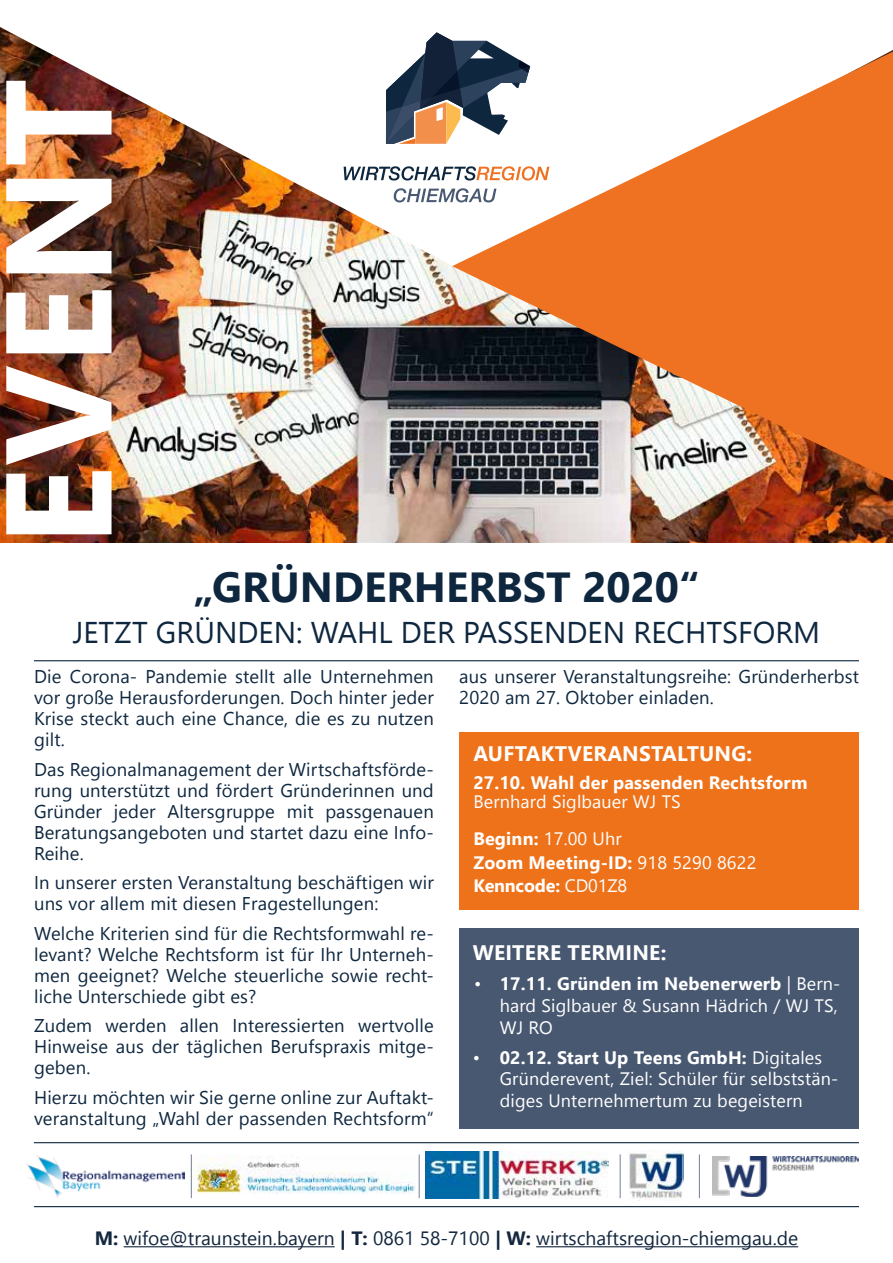
<style>
.page{position:relative;width:893px;height:1263px;background:#fff}
.page>*{position:absolute;margin:0;border:0;box-sizing:border-box;transform-origin:0 0}
.t1{font:700 150.3px "Leelawadee UI";color:#fff}
.t2{font:700 42px "Leelawadee UI";color:#0e273f}
.t3{font:30px "Leelawadee UI";color:#0e273f}
.t4{font:700 21px "Leelawadee UI";letter-spacing:.01em;color:#fff}
.t5{font:19.2px "Leelawadee UI";color:#13273e}
.t6{font:18.45px/21px "Leelawadee UI";letter-spacing:.01em;color:#0e273f;text-align:justify}
.t7{font:18px/21.6px "Leelawadee UI";letter-spacing:.01em;color:#fff}
.t8{font:700 18px/23.5px "Leelawadee UI";letter-spacing:.01em;color:#fff}
.s1{font-weight:700}
.s2{font-weight:400}
</style>
<div class="page">
<div style="left:459px;top:732px;width:400px;height:178px;background:#ee7219"></div>
<img style="left:0;top:274px;width:893px;height:268px">
<svg style="left:0;top:27px;width:893px;height:247px"></svg>
<svg style="left:386px;top:32px;width:144px;height:20px"></svg>
<div style="left:459px;top:929px;width:400px;height:200px;background:#485871"></div>
<hr style="left:124px;top:1246px;width:211px;height:1px;background:#13273e">
<hr style="left:536px;top:1246px;width:262px;height:1px;background:#13273e">
<hr style="left:34px;top:1206px;width:825px;height:1px;background:#0e273f">
<hr style="left:34px;top:1142px;width:825px;height:1px;background:#0e273f">
<hr style="left:34px;top:660px;width:825px;height:1px;background:#0e273f">
<img style="left:6px;top:52px;width:887px;height:447px">
<img style="left:189px;top:1155px;width:230px;height:39px">
<img style="left:27px;top:1155px;width:158px;height:42px">
<img style="left:628px;top:1151px;width:55px;height:49px">
<img style="left:712px;top:1156px;width:147px;height:40px">
<img style="left:426px;top:1151px;width:182px;height:47px">
<hr style="left:699px;top:1154px;width:1px;height:44px;background:#747f96">
<hr style="left:620px;top:1154px;width:1px;height:44px;background:#747f96">
<hr style="left:419px;top:1154px;width:1px;height:44px;background:#747f96">
<hr style="left:191px;top:1154px;width:1px;height:44px;background:#747f96">
<h1 class="t1" style="left:-49px;top:546px;width:469px;rotate:-90deg">EVENT</h1>
<h2 class="t2" style="left:193px;top:557px;width:508px">„GRÜNDERHERBST 2020“</h2>
<h3 class="t3" style="left:73px;top:611px;width:749px">JETZT GRÜNDEN: WAHL DER PASSENDEN RECHTSFORM</h3>
<p class="t6" style="left:34px;top:665px;width:401px">Die Corona- Pandemie stellt alle Unternehmen vor große Herausforderungen. Doch hinter jeder Krise steckt auch eine Chance, die es zu nutzen gilt.</p>
<p class="t6" style="left:34px;top:758px;width:401px">Das Regionalmanagement der Wirtschaftsförde&shy;rung unterstützt und fördert Gründerinnen und Gründer jeder Altersgruppe mit passgenauen Beratungsangeboten und startet dazu eine Info-Reihe.</p>
<p class="t6" style="left:34px;top:871px;width:401px">In unserer ersten Veranstaltung beschäftigen wir uns vor allem mit diesen Fragestellungen:</p>
<p class="t6" style="left:34px;top:922px;width:401px">Welche Kriterien sind für die Rechtsformwahl re&shy;levant? Welche Rechtsform ist für Ihr Unterneh&shy;men geeignet? Welche steuerliche sowie recht&shy;liche Unterschiede gibt es?</p>
<p class="t6" style="left:34px;top:1014px;width:401px">Zudem werden allen Interessierten wertvolle Hinweise aus der täglichen Berufspraxis mitge&shy;geben.</p>
<p class="t6" style="left:34px;top:1086px;width:401px">Hierzu möchten wir Sie gerne online zur Auftakt&shy;veranstaltung „Wahl der passenden Rechtsform“</p>
<p class="t6" style="left:459px;top:665px;width:401px">aus unserer Veranstaltungsreihe: Gründerherbst<br>2020 am 27. Oktober einladen.</p>
<p class="t4" style="left:473px;top:738px;width:280px">AUFTAKTVERANSTALTUNG:</p>
<p class="t8" style="left:473px;top:769px;width:336px">27.10. Wahl der passenden Rechtsform</p>
<p class="t7" style="left:473px;top:782px;width:209px;line-height:37px">Bernhard Siglbauer WJ TS<br><span class="s1">Beginn:</span> 17.00 Uhr</p>
<p class="t8" style="left:473px;top:850px;width:285px">Zoom Meeting-ID: <span class="s2">918 5290 8622<br></span>Kenncode: <span class="s2">CD01Z8</span></p>
<p class="t4" style="left:473px;top:938px;width:195px">WEITERE TERMINE:</p>
<p class="t7" style="left:500px;top:972px;width:342px;text-indent:-26px">• <span class="s1">17.11. Gründen im Nebenerwerb</span> | Bern&shy;hard Siglbauer &amp; Susann Hädrich / WJ TS,<br>WJ RO</p>
<p class="t7" style="left:500px;top:1045px;width:340px;text-indent:-27px">• <span class="s1">02.12. Start Up Teens GmbH:</span> Digitales<br>Gründerevent, Ziel: Schüler für selbststän&shy;diges Unternehmertum zu begeistern</p>
<p class="t5" style="left:95px;top:1225px;width:705px"><span class="s1">M:</span> wifoe@traunstein.bayern <span class="s1">| T:</span> 0861 58-7100 <span class="s1">| W:</span> wirtschaftsregion-chiemgau.de</p>
</div>
